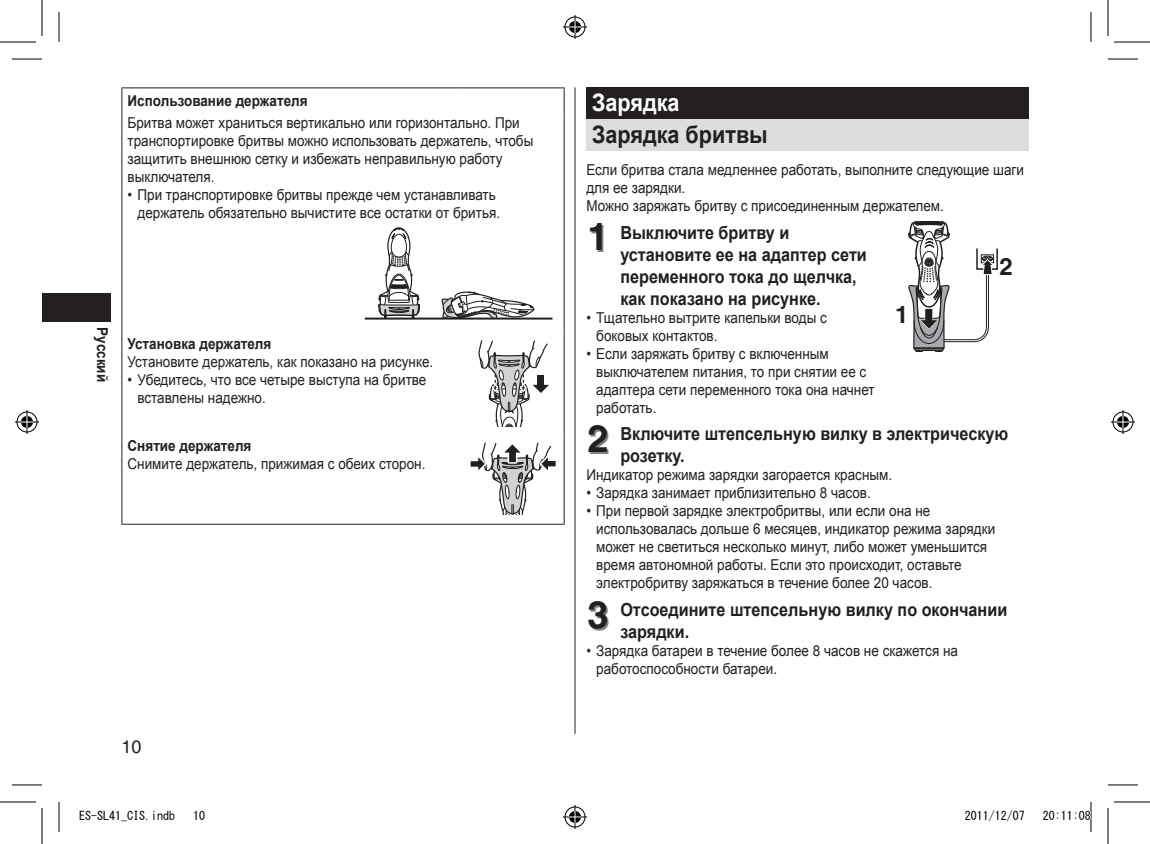
<style>
.page{position:relative;width:1150px;height:844px;background:#fff}
.page>*{position:absolute;margin:0;border:0;box-sizing:border-box;transform-origin:0 0}
.t1{font:700 24px "Arial";color:#231f20;scale:.9 1}
.t2{font:700 24px "Arial";color:#fff;scale:.9 1}
.t3{font:700 24px "Helvetica";color:#231f20}
.t4{font:700 18px/22px "Arial";color:#231f20;scale:.9 1}
.t5{font:18px "Helvetica";color:#231f20}
.t6{font:15px/18px "Arial";color:#231f20;scale:.9 1}
.t7{font:700 15px "Arial";color:#231f20;scale:.9 1}
.t8{font:12px "MS Gothic";color:#000}
.s1{font-family:"Helvetica";font-size:38px}
</style>
<div class="page">
<div style="left:42px;top:293px;width:68px;height:29px;background:#231f20"></div>
<hr style="left:575px;top:87px;width:1px;height:647px;background:#231f20">
<hr style="left:121px;top:87px;width:341px;height:1px;background:#231f20">
<svg style="left:121px;top:88px;width:1px;height:24px"></svg>
<hr style="left:462px;top:87px;width:103px;height:1px;background:#231f20">
<svg style="left:564px;top:88px;width:1px;height:24px"></svg>
<hr style="left:121px;top:112px;width:1px;height:218px;background:#231f20">
<hr style="left:564px;top:112px;width:1px;height:218px;background:#231f20">
<hr style="left:121px;top:330px;width:1px;height:102px;background:#231f20">
<hr style="left:564px;top:330px;width:1px;height:102px;background:#231f20">
<hr style="left:121px;top:432px;width:1px;height:92px;background:#231f20">
<hr style="left:564px;top:432px;width:1px;height:92px;background:#231f20">
<hr style="left:121px;top:524px;width:341px;height:1px;background:#231f20">
<hr style="left:462px;top:524px;width:103px;height:1px;background:#231f20">
<hr style="left:365px;top:317px;width:187px;height:2px;background:#231f20">
<svg style="left:378px;top:227px;width:42px;height:91px"></svg>
<svg style="left:442px;top:291px;width:93px;height:27px"></svg>
<svg style="left:478px;top:340px;width:71px;height:87px"></svg>
<svg style="left:470px;top:442px;width:86px;height:73px"></svg>
<div style="left:586px;top:87px;width:442px;height:32px;background:#231f20"></div>
<div style="left:586px;top:119px;width:442px;height:32px;background:#dcdddf"></div>
<svg style="left:995px;top:248px;width:3px;height:22px"></svg>
<svg style="left:908px;top:220px;width:87px;height:131px"></svg>
<hr style="left:12px;top:59px;width:30px;height:1px;background:#000">
<hr style="left:1108px;top:59px;width:30px;height:1px;background:#000">
<hr style="left:12px;top:784px;width:30px;height:1px;background:#000">
<hr style="left:1108px;top:784px;width:30px;height:1px;background:#000">
<hr style="left:59px;top:12px;width:1px;height:30px;background:#000">
<hr style="left:59px;top:802px;width:1px;height:30px;background:#000">
<hr style="left:1090px;top:12px;width:1px;height:30px;background:#000">
<hr style="left:1090px;top:802px;width:1px;height:30px;background:#000">
<hr style="left:0;top:42px;width:36px;height:1px;background:#000">
<hr style="left:1114px;top:42px;width:36px;height:1px;background:#000">
<hr style="left:0;top:801px;width:36px;height:1px;background:#000">
<hr style="left:1114px;top:801px;width:36px;height:1px;background:#000">
<hr style="left:42px;top:0;width:1px;height:36px;background:#000">
<hr style="left:42px;top:808px;width:1px;height:36px;background:#000">
<hr style="left:1107px;top:0;width:1px;height:36px;background:#000">
<hr style="left:1107px;top:808px;width:1px;height:36px;background:#000">
<svg style="left:563px;top:15px;width:24px;height:24px"></svg>
<svg style="left:563px;top:805px;width:24px;height:24px"></svg>
<svg style="left:15px;top:410px;width:24px;height:24px"></svg>
<svg style="left:1111px;top:410px;width:24px;height:24px"></svg>
<p class="t7" style="left:128px;top:91px;width:202px">Использование держателя</p>
<p class="t6" style="left:128px;top:114px;width:452px">Бритва может храниться вертикально или горизонтально. При транспортировке бритвы можно использовать держатель, чтобы защитить внешнюю сетку и избежать неправильную работу выключателя.</p>
<p class="t6" style="left:128px;top:186px;width:415px;text-align:right">• При транспортировке бритвы прежде чем устанавливать держатель обязательно вычистите все остатки от бритья.</p>
<p class="t7" style="left:112px;top:327px;width:62px;rotate:90deg">Русский</p>
<p class="t7" style="left:128px;top:334px;width:161px">Установка держателя</p>
<p class="t6" style="left:128px;top:353px;width:341px">Установите держатель, как показано на рисунке.</p>
<p class="t6" style="left:137px;top:371px;width:322px;text-indent:-10px">• Убедитесь, что все четыре выступа на бритве вставлены надежно.</p>
<p class="t7" style="left:128px;top:436px;width:139px">Снятие держателя</p>
<p class="t6" style="left:128px;top:455px;width:333px">Снимите держатель, прижимая с обеих сторон.</p>
<p class="t5" style="left:121px;top:736px;width:22px">10</p>
<h1 class="t2" style="left:592px;top:87px;width:99px">Зарядка</h1>
<h1 class="t1" style="left:592px;top:118px;width:197px">Зарядка бритвы</h1>
<p class="t6" style="left:586px;top:161px;width:488px">Если бритва стала медленнее работать, выполните следующие шаги для ее зарядки.<br>Можно заряжать бритву с присоединенным держателем.</p>
<p class="t4" style="left:620px;top:222px;width:275px;text-indent:-33px"><span class="s1">1</span> Выключите бритву и установите ее на адаптер сети переменного тока до щелчка, как показано на рисунке.</p>
<p class="t6" style="left:596px;top:308px;width:258px;text-indent:-10px">• Тщательно вытрите капельки воды с боковых контактов.</p>
<p class="t6" style="left:596px;top:344px;width:311px;text-indent:-10px">• Если заряжать бритву с включенным выключателем питания, то при снятии ее с адаптера сети переменного тока она начнет работать.</p>
<h1 class="t3" style="left:999px;top:252px;width:15px">2</h1>
<h1 class="t3" style="left:895px;top:300px;width:15px">1</h1>
<p class="t4" style="left:620px;top:424px;width:433px;text-indent:-33px"><span class="s1">2</span> Включите штепсельную вилку в электрическую розетку.</p>
<p class="t6" style="left:586px;top:466px;width:341px">Индикатор режима зарядки загорается красным.</p>
<p class="t6" style="left:586px;top:484px;width:318px">• Зарядка занимает приблизительно 8 часов.</p>
<p class="t6" style="left:596px;top:502px;width:445px;text-indent:-10px">• При первой зарядке электробритвы, или если она не использовалась дольше 6 месяцев, индикатор режима зарядки может не светиться несколько минут, либо может уменьшится время автономной работы. Если это происходит, оставьте электробритву заряжаться в течение более 20 часов.</p>
<p class="t4" style="left:620px;top:599px;width:431px;text-indent:-33px"><span class="s1">3</span> Отсоедините штепсельную вилку по окончании зарядки.</p>
<p class="t6" style="left:596px;top:642px;width:403px;text-indent:-10px">• Зарядка батареи в течение более 8 часов не скажется на работоспособности батареи.</p>
<p class="t8" style="left:79px;top:809px;width:97px">ES-SL41_CIS.indb</p>
<p class="t8" style="left:193px;top:809px;width:13px">10</p>
<p class="t8" style="left:965px;top:809px;width:61px">2011/12/07</p>
<p class="t8" style="left:1043px;top:809px;width:49px">20:11:08</p>
</div>
